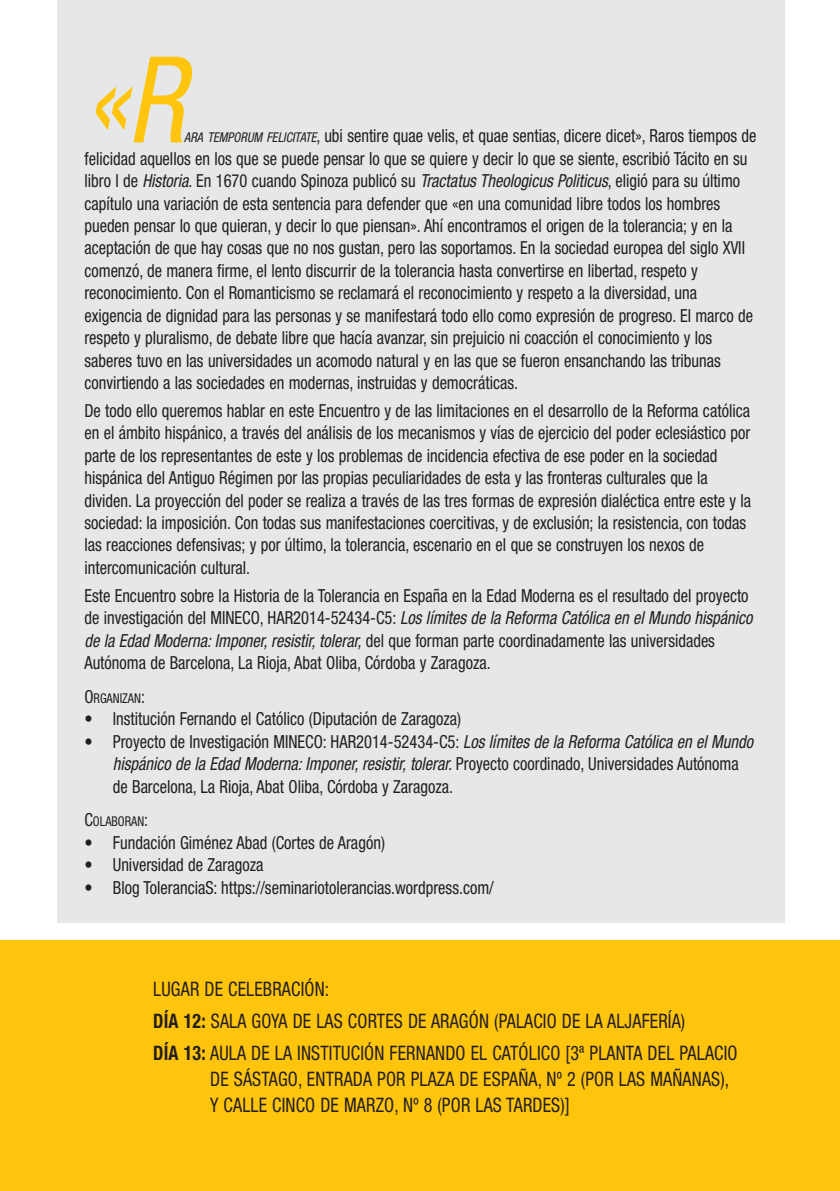
<style>
.page{position:relative;width:840px;height:1191px;background:#fff}
.page>*{position:absolute;margin:0;border:0;box-sizing:border-box;transform-origin:0 0}
.t1{font:italic condensed 120px "Helvetica Neue LT Std";color:#ffc40c;scale:.92 1}
.t2{font:condensed 20px/31.6px "Helvetica Neue LT Std";letter-spacing:.01em;color:#231f20;scale:.9 1}
.t3{font:condensed 18px/22.4px "Helvetica Neue LT Std";color:#231f20;scale:.91 1}
.t4{font:condensed 13.6px "Helvetica Neue LT Std";color:#231f20;scale:.91 1}
.s1{font-style:italic;font-size:13.6px}
.s2{font-style:italic}
.s3{font-size:18px}
.s4{font-weight:700}
</style>
<div class="page">
<div style="left:57px;top:0;width:727px;height:923px;background:#e6e7e8"></div>
<div style="left:0;top:940px;width:839px;height:251px;background:#ffc40c"></div>
<p class="t1" style="left:84px;top:56px;width:110px">«R</p>
<p class="t3" style="left:84px;top:126px;width:739px;text-indent:100px"><span class="s1">ARA TEMPORUM FELICITATE</span>, ubi sentire quae velis, et quae sentias, dicere dicet», Raros tiempos de felicidad aquellos en los que se puede pensar lo que se quiere y decir lo que se siente, escribió Tácito en su libro I de <span class="s2">Historia</span>. En 1670 cuando Spinoza publicó su <span class="s2">Tractatus Theologicus Politicus</span>, eligió para su último capítulo una variación de esta sentencia para defender que «en una comunidad libre todos los hombres pueden pensar lo que quieran, y decir lo que piensan». Ahí encontramos el origen de la tolerancia; y en la aceptación de que hay cosas que no nos gustan, pero las soportamos. En la sociedad europea del siglo XVII comenzó, de manera firme, el lento discurrir de la tolerancia hasta convertirse en libertad, respeto y reconocimiento. Con el Romanticismo se reclamará el reconocimiento y respeto a la diversidad, una exigencia de dignidad para las personas y se manifestará todo ello como expresión de progreso. El marco de respeto y pluralismo, de debate libre que hacía avanzar, sin prejuicio ni coacción el conocimiento y los saberes tuvo en las universidades un acomodo natural y en las que se fueron ensanchando las tribunas convirtiendo a las sociedades en modernas, instruidas y democráticas.</p>
<p class="t3" style="left:84px;top:401px;width:733px">De todo ello queremos hablar en este Encuentro y de las limitaciones en el desarrollo de la Reforma católica en el ámbito hispánico, a través del análisis de los mecanismos y vías de ejercicio del poder eclesiástico por parte de los representantes de este y los problemas de incidencia efectiva de ese poder en la sociedad hispánica del Antiguo Régimen por las propias peculiaridades de esta y las fronteras culturales que la dividen. La proyección del poder se realiza a través de las tres formas de expresión dialéctica entre este y la sociedad: la imposición. Con todas sus manifestaciones coercitivas, y de exclusión; la resistencia, con todas las reacciones defensivas; y por último, la tolerancia, escenario en el que se construyen los nexos de intercomunicación cultural.</p>
<p class="t3" style="left:84px;top:586px;width:735px">Este Encuentro sobre la Historia de la Tolerancia en España en la Edad Moderna es el resultado del proyecto de investigación del MINECO, HAR2014-52434-C5: <span class="s2">Los límites de la Reforma Católica en el Mundo hispánico de la Edad Moderna: Imponer, resistir, tolerar,</span> del que forman parte coordinadamente las universidades Autónoma de Barcelona, La Rioja, Abat Oliba, Córdoba y Zaragoza.</p>
<p class="t4" style="left:84px;top:690px;width:68px"><span class="s3">O</span>RGANIZAN<span class="s3">:</span></p>
<p class="t3" style="left:84px;top:709px;width:415px">• Institución Fernando el Católico (Diputación de Zaragoza)</p>
<p class="t3" style="left:113px;top:731px;width:704px;text-indent:-28px">• Proyecto de Investigación MINECO: HAR2014-52434-C5: <span class="s2">Los límites de la Reforma Católica en el Mundo hispánico de la Edad Moderna: Imponer, resistir, tolerar.</span> Proyecto coordinado, Universidades Autónoma de Barcelona, La Rioja, Abat Oliba, Córdoba y Zaragoza.</p>
<p class="t4" style="left:84px;top:813px;width:72px"><span class="s3">C</span>OLABORAN<span class="s3">:</span></p>
<p class="t3" style="left:84px;top:832px;width:331px">• Fundación Giménez Abad (Cortes de Aragón)</p>
<p class="t3" style="left:84px;top:855px;width:198px">• Universidad de Zaragoza</p>
<p class="t3" style="left:84px;top:877px;width:451px">• Blog ToleranciaS: https://seminariotolerancias.wordpress.com/</p>
<p class="t2" style="left:153px;top:975px;width:650px">LUGAR DE CELEBRACIÓN:<br><span class="s4">DÍA 12:</span> SALA GOYA DE LAS CORTES DE ARAGÓN (PALACIO DE LA ALJAFERÍA)<br><span class="s4">DÍA 13:</span> AULA DE LA INSTITUCIÓN FERNANDO EL CATÓLICO [3ª PLANTA DEL PALACIO</p>
<p class="t2" style="left:210px;top:1067px;width:578px;line-height:26px">DE SÁSTAGO, ENTRADA POR PLAZA DE ESPAÑA, Nº 2 (POR LAS MAÑANAS),<br>Y CALLE CINCO DE MARZO, Nº 8 (POR LAS TARDES)]</p>
</div>
